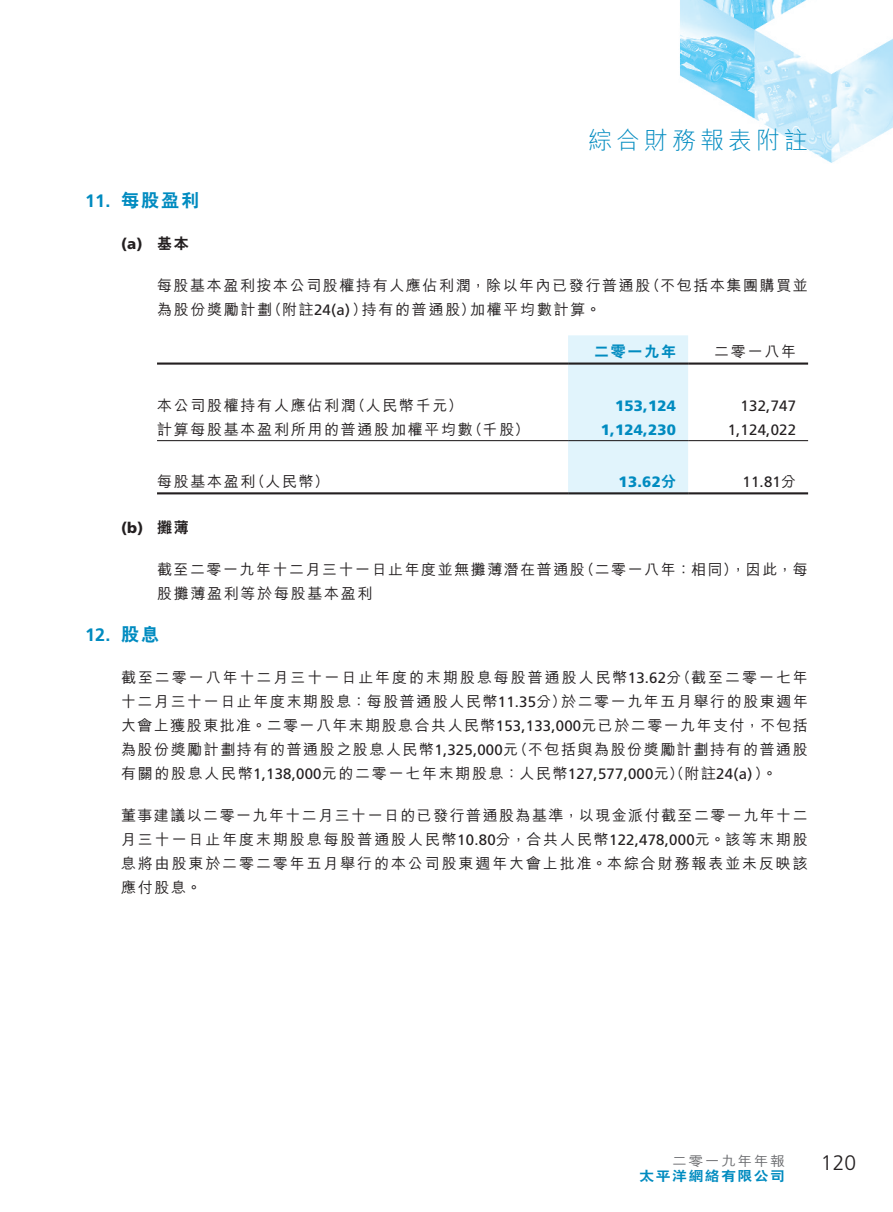
<style>
.page{position:relative;width:893px;height:1212px;background:#fff}
.page>*{position:absolute;margin:0;border:0;box-sizing:border-box;transform-origin:0 0}
.t1{font:300 24px "M Hei HK";letter-spacing:.165em;color:#008bc0}
.t2{font:300 21px "Frutiger LT Std";color:#231f20}
._03_H1{font:800 18px "C Hei 2 HK";letter-spacing:.115em;color:#008bc0}
._03_H1-2{font:700 18px "Frutiger LT Std";color:#008bc0}
._12___P2{font:500 15px/24px "M Hei HK";letter-spacing:.105em;color:#231f20}
._13_____P4{font:500 15px/24px "M Hei HK";letter-spacing:.105em;color:#231f20}
._12___P2-2{font:500 15px/24px "M Hei HK";letter-spacing:.13em;color:#231f20}
._15_Table_Stub{font:500 15px "M Hei HK";letter-spacing:.115em;color:#231f20}
._01_Body_Text{font:15px "Frutiger LT Std";letter-spacing:.015em;color:#231f20}
._01_Body_Text-2{font:900 15px "Frutiger LT Std";letter-spacing:.015em;color:#008bc0}
._13_____P4-2{font:15px "Frutiger LT Std";color:#231f20}
._04___H2{font:900 15px "Frutiger LT Std";color:#231f20}
._01_Body_Text-3{font:500 15px "M Hei HK";letter-spacing:.115em;color:#231f20}
._01_Body_Text-4{font:800 15px "C Hei 2 HK";letter-spacing:.115em;color:#008bc0}
._04___H2-2{font:800 15px "C Hei 2 HK";color:#231f20}
.t3{font:800 13.5px "C Hei 2 HK";letter-spacing:.1em;color:#008bc0;scale:1.1 1}
.t4{font:500 13.5px "M Hei HK";letter-spacing:.1em;color:#6c6d70;scale:1.1 1}
.s1{font-family:"M Hei HK";font-weight:500}
.s2{font-family:"C Hei 2 HK";font-weight:800}
.s3{font-family:"Frutiger LT Std";font-weight:400}
</style>
<div class="page">
<img style="left:157px;top:0;width:736px;height:495px">
<div style="left:568px;top:335px;width:120px;height:157px;background:#e1f4fc"></div>
<hr style="left:157px;top:362px;width:411px;height:3px;background:#231f20">
<hr style="left:568px;top:362px;width:120px;height:3px;background:#231f20">
<hr style="left:688px;top:362px;width:120px;height:3px;background:#231f20">
<hr style="left:157px;top:440px;width:411px;height:1px;background:#231f20">
<hr style="left:568px;top:440px;width:120px;height:1px;background:#231f20">
<hr style="left:688px;top:440px;width:120px;height:1px;background:#231f20">
<hr style="left:157px;top:492px;width:411px;height:2px;background:#231f20">
<hr style="left:568px;top:492px;width:120px;height:2px;background:#231f20">
<hr style="left:688px;top:492px;width:120px;height:2px;background:#231f20">
<h1 class="t1" style="left:588px;top:123px;width:221px">綜合財務報表附註</h1>
<p class="_03_H1-2" style="left:85px;top:191px;width:27px">11.</p>
<p class="_03_H1" style="left:121px;top:189px;width:80px">每股盈利</p>
<p class="_04___H2" style="left:121px;top:235px;width:23px">(a)</p>
<p class="_04___H2-2" style="left:157px;top:234px;width:33px">基本</p>
<p class="_13_____P4" style="left:470px;top:273px;width:182px;text-indent:-313px">每股基本盈利按本公司股權持有人應佔利潤，除以年內已發行普通股加權平均數計算。</p>
<p class="_13_____P4" style="left:645px;top:273px;width:164px">（不包括本集團購買並</p>
<p class="_13_____P4" style="left:157px;top:297px;width:117px">為股份獎勵計劃</p>
<p class="_13_____P4" style="left:362px;top:297px;width:115px">持有的普通股）</p>
<p class="_13_____P4-2" style="left:267px;top:301px;width:102px"><span class="s1">（附註</span>24 a( )<span class="s1">）</span></p>
<p class="_01_Body_Text-4" style="left:594px;top:342px;width:83px">二零一九年</p>
<p class="_01_Body_Text-3" style="left:714px;top:341px;width:83px">二零一八年</p>
<p class="_15_Table_Stub" style="left:157px;top:394px;width:200px">本公司股權持有人應佔利潤</p>
<p class="_15_Table_Stub" style="left:350px;top:394px;width:114px">（人民幣千元(</p>
<p class="_01_Body_Text-2" style="left:615px;top:396px;width:63px">153,124</p>
<p class="_01_Body_Text" style="left:741px;top:397px;width:57px">132,747</p>
<p class="_15_Table_Stub" style="left:157px;top:418px;width:317px">計算每股基本盈利所用的普通股加權平均數</p>
<p class="_15_Table_Stub" style="left:467px;top:418px;width:64px">（千股(</p>
<p class="_01_Body_Text-2" style="left:601px;top:420px;width:77px">1,124,230</p>
<p class="_01_Body_Text" style="left:728px;top:421px;width:70px">1,124,022</p>
<p class="_03_H1-2" style="left:85px;top:624px;width:27px">12.</p>
<p class="_04___H2" style="left:121px;top:518px;width:24px">(b)</p>
<p class="_15_Table_Stub" style="left:157px;top:471px;width:100px">每股基本盈利</p>
<p class="_04___H2-2" style="left:157px;top:517px;width:33px">攤薄</p>
<p class="_15_Table_Stub" style="left:250px;top:471px;width:80px">（人民幣）</p>
<p class="_01_Body_Text-2" style="left:619px;top:473px;width:59px">13.62<span class="s2">分</span></p>
<p class="_01_Body_Text" style="left:742px;top:473px;width:55px">11.81<span class="s1">分</span></p>
<p class="_13_____P4" style="left:157px;top:556px;width:429px">截至二零一九年十二月三十一日止年度並無攤薄潛在普通股股攤薄盈利等於每股基本盈利</p>
<p class="_03_H1" style="left:121px;top:622px;width:40px">股息</p>
<p class="_13_____P4" style="left:579px;top:556px;width:230px">（二零一八年：相同，）因此，每</p>
<p class="_12___P2-2" style="left:561px;top:664px;width:248px;text-indent:-440px">截至二零一八年十二月三十一日止年度的末期股息每股普通股人民幣<span class="s3">13.62</span>分<br>於二零一九年五月舉行的股東週年</p>
<p class="_12___P2-2" style="left:676px;top:664px;width:133px">（截至二零一七年</p>
<p class="_12___P2" style="left:121px;top:688px;width:447px">十二月三十一日止年度末期股息：每股普通股人民幣<span class="s3">11.35</span>分）</p>
<p class="_12___P2" style="left:121px;top:712px;width:688px">大會上獲股東批准。二零一八年末期股息合共人民幣<span class="s3">153,133,000</span>元已於二零一九年支付，不包括</p>
<p class="_12___P2" style="left:513px;top:736px;width:297px">（不包括與為股份獎勵計劃持有的普通股</p>
<p class="_12___P2" style="left:121px;top:736px;width:658px">為股份獎勵計劃持有的普通股之股息人民幣<span class="s3">1,325,000</span>元<br>有關的股息人民幣<span class="s3">1,138,000</span>元的二零一七年末期股息：人民幣<span class="s3">127,577,000</span>元）（附註 <span class="s3">2 4</span> 。(<span class="s3">(a (</span></p>
<p class="_12___P2" style="left:121px;top:802px;width:688px;text-align:justify">董事建議以二零一九年十二月三十一日的已發行普通股為基準，以現金派付截至二零一九年十二月三十一日止年度末期股息每股普通股人民幣<span class="s3">10.80</span>分，合共人民幣<span class="s3">122,478,000</span>元。該等末期股息將由股東於二零二零年五月舉行的本公司股東週年大會上批准。本綜合財務報表並未反映該應付股息。</p>
<p class="t4" style="left:672px;top:1151px;width:104px">二零一九年年報</p>
<h2 class="t2" style="left:821px;top:1150px;width:37px">120</h2>
<p class="t3" style="left:639px;top:1166px;width:134px">太平洋網絡有限公司</p>
</div>
